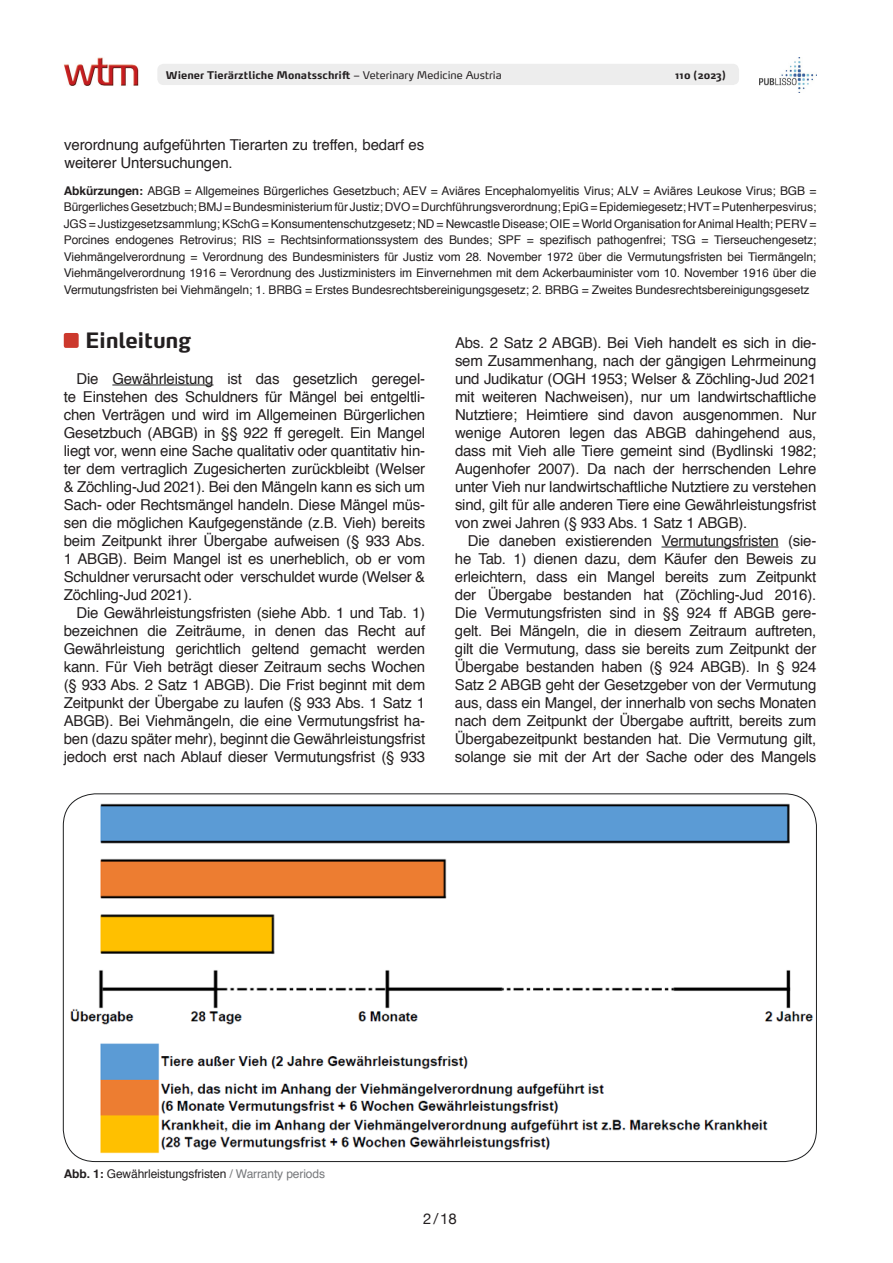
<style>
.page{position:relative;width:893px;height:1263px;background:#fff}
.page>*{position:absolute;margin:0;border:0;box-sizing:border-box;transform-origin:0 0}
.Head{font:700 21px "Max OT";letter-spacing:-.015em;color:#231f20}
.Text_Deutsch{font:15px/18px "Helvetica 2";letter-spacing:-.015em;color:#231f20;text-align:justify}
.t1{font:15px "Helvetica Neue";color:#231f20}
.Tab____Abb{font:12px/16.5px "Helvetica 2";letter-spacing:-.01em;color:#231f20;text-align:justify}
.t2{font:10.5px "Max OT Bold 3";color:#231f20}
.s1{font-family:"Max OT"}
.s2{font-family:"Helvetica";font-weight:700}
.s3{font-family:"Helvetica"}
.s4{color:#76787b}
</style>
<div class="page">
<div style="left:157px;top:64px;width:582px;height:21px;background:#ededed;border-radius:6px"></div>
<img style="left:64px;top:57px;width:75px;height:29px">
<img style="left:759px;top:58px;width:57px;height:35px">
<hr style="left:112px;top:385px;width:101px;height:1px;background:#1d1e1f">
<hr style="left:661px;top:547px;width:118px;height:1px;background:#1d1e1f">
<div style="left:64px;top:333px;width:15px;height:15px;background:#cc392d;border-radius:2px"></div>
<img style="left:63px;top:794px;width:753px;height:367px">
<p class="t2" style="left:166px;top:68px;width:337px">Wiener Tierärztliche Monatsschrift <span class="s1">– Veterinary Medicine Austria</span></p>
<p class="t2" style="left:675px;top:68px;width:52px">110 (2023)</p>
<p class="Text_Deutsch" style="left:64px;top:136px;width:362px">verordnung aufgeführten Tierarten zu treffen, bedarf es weiterer Untersuchungen.</p>
<p class="Tab____Abb" style="left:64px;top:183px;width:754px"><span class="s2">Abkürzungen:</span> ABGB = Allgemeines Bürgerliches Gesetzbuch; AEV = Aviäres Encephalomyelitis Virus; ALV = Aviäres Leukose Virus; BGB = Bürgerliches Gesetzbuch; BMJ = Bundesministerium für Justiz; DVO = Durchführungsverordnung; EpiG = Epidemiegesetz; HVT = Putenherpesvirus; JGS = Justizgesetzsammlung; KSchG = Konsumentenschutzgesetz; ND = Newcastle Disease; OIE = World Organisation for Animal Health; PERV = <span class="s3">Porcines endogenes Retrovirus; RIS = Rechtsinformationssystem des Bundes; SPF = spezifisch pathogenfrei; TSG = Tierseuchengesetz; </span>Viehmängelverordnung = Verordnung des Bundesministers für Justiz vom 28. November 1972 über die Vermutungsfristen bei Tiermängeln; Viehmängelverordnung 1916 = Verordnung des Justizministers im Einvernehmen mit dem Ackerbauminister vom 10. November 1916 über die Vermutungsfristen bei Viehmängeln; 1. BRBG = Erstes Bundesrechtsbereinigungsgesetz; 2. BRBG = Zweites Bundesrechtsbereinigungsgesetz</p>
<p class="Head" style="left:85px;top:326px;width:108px">Einleitung</p>
<p class="Text_Deutsch" style="left:64px;top:370px;width:363px;text-indent:13px">Die Gewährleistung ist das gesetzlich geregel&shy;te Einstehen des Schuldners für Mängel bei entgeltli&shy;chen Verträgen und wird im Allgemeinen Bürgerlichen Gesetzbuch (ABGB) in §§ 922 ff geregelt. Ein Mangel liegt vor, wenn eine Sache qualitativ oder quantitativ hin&shy;ter dem vertraglich Zugesicherten zurückbleibt (Welser &amp; Zöchling-Jud 2021). Bei den Mängeln kann es sich um Sach- oder Rechtsmängel handeln. Diese Mängel müs&shy;sen die möglichen Kaufgegenstände (z.B. Vieh) bereits beim Zeitpunkt ihrer Übergabe aufweisen (§ 933 Abs.<br>1 ABGB). Beim Mangel ist es unerheblich, ob er vom Schuldner verursacht oder verschuldet wurde (Welser &amp; Zöchling-Jud 2021).</p>
<p class="Text_Deutsch" style="left:64px;top:604px;width:363px;text-indent:13px">Die Gewährleistungsfristen (siehe Abb. 1 und Tab. 1) bezeichnen die Zeiträume, in denen das Recht auf Gewährleistung gerichtlich geltend gemacht werden kann. Für Vieh beträgt dieser Zeitraum sechs Wochen (§ 933 Abs. 2 Satz 1 ABGB). Die Frist beginnt mit dem Zeitpunkt der Übergabe zu laufen (§ 933 Abs. 1 Satz 1<br>ABGB). Bei Viehmängeln, die eine Vermutungsfrist ha&shy;ben (dazu später mehr), beginnt die Gewährleistungsfrist jedoch erst nach Ablauf dieser Vermutungsfrist (§ 933</p>
<p class="Text_Deutsch" style="left:455px;top:334px;width:363px">Abs. 2 Satz 2 ABGB). Bei Vieh handelt es sich in die&shy;sem Zusammenhang, nach der gängigen Lehrmeinung und Judikatur (OGH 1953; Welser &amp; Zöchling-Jud 2021 mit weiteren Nachweisen), nur um landwirtschaftliche Nutztiere; Heimtiere sind davon ausgenommen. Nur wenige Autoren legen das ABGB dahingehend aus, dass mit Vieh alle Tiere gemeint sind (Bydlinski 1982; Augenhofer 2007). Da nach der herrschenden Lehre unter Vieh nur landwirtschaftliche Nutztiere zu verstehen sind, gilt für alle anderen Tiere eine Gewährleistungsfrist von zwei Jahren (§ 933 Abs. 1 Satz 1 ABGB).</p>
<p class="Text_Deutsch" style="left:455px;top:532px;width:363px;text-indent:13px"><span class="s3">Die daneben existierenden</span> Vermutungsfristen (sie&shy;he Tab. 1) dienen dazu, dem Käufer den Beweis zu erleichtern, dass ein Mangel bereits zum Zeitpunkt der Übergabe bestanden hat (Zöchling-Jud 2016).<br>Die Vermutungsfristen sind in §§ 924 ff ABGB gere&shy;gelt. Bei Mängeln, die in diesem Zeitraum auftreten, gilt die Vermutung, dass sie bereits zum Zeitpunkt der Übergabe bestanden haben (§ 924 ABGB). In § 924<br>Satz 2 ABGB geht der Gesetzgeber von der Vermutung aus, dass ein Mangel, der innerhalb von sechs Monaten nach dem Zeitpunkt der Übergabe auftritt, bereits zum Übergabezeitpunkt bestanden hat. Die Vermutung gilt, solange sie mit der Art der Sache oder des Mangels</p>
<p class="Tab____Abb" style="left:64px;top:1166px;width:263px"><span class="s2">Abb. 1:</span> Gewährleistungsfristen <span class="s4">/ Warranty periods</span></p>
<p class="t1" style="left:423px;top:1207px;width:35px">2/18</p>
</div>
